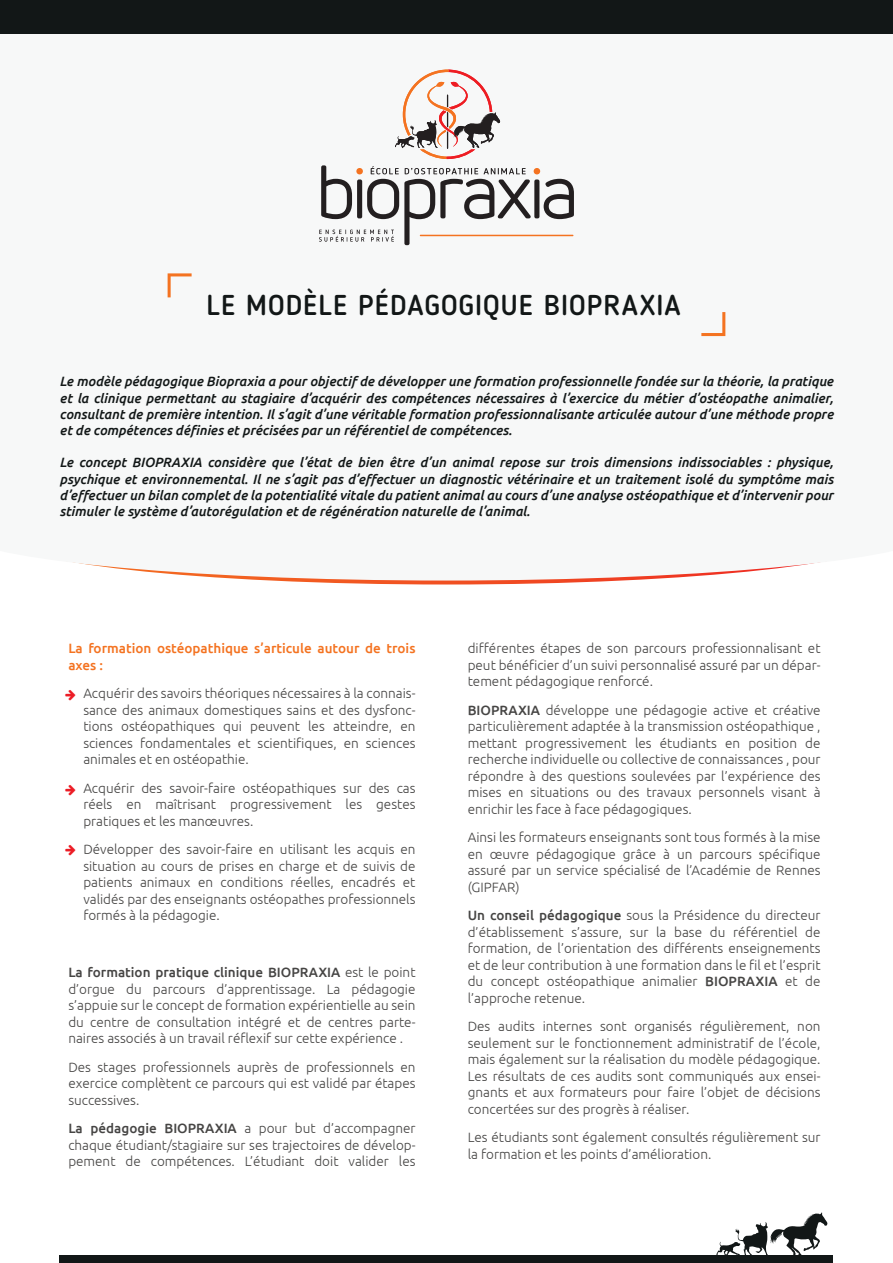
<style>
.page{position:relative;width:893px;height:1263px;background:#fff}
.page>*{position:absolute;margin:0;border:0;box-sizing:border-box;transform-origin:0 0}
.t1{font:500 28.5px "Blogger Sans";letter-spacing:.04em;color:#121717}
.t2{font:300 13.5px/16.5px "Ubuntu";color:#464544;text-align:justify}
.t3{font:italic 500 13.5px/16.2px "Ubuntu";color:#121717;text-align:justify}
.t4{font:500 13.5px/16.5px "Ubuntu";color:#f47321}
.s1{font-weight:500}
</style>
<div class="page">
<div style="left:0;top:0;width:893px;height:531px;background:#f7f8f8"></div>
<svg style="left:261px;top:580px;width:371px;height:4px"></svg>
<svg style="left:72px;top:562px;width:749px;height:18px"></svg>
<svg style="left:395px;top:70px;width:105px;height:89px"></svg>
<svg style="left:319px;top:165px;width:255px;height:80px"></svg>
<div style="left:60px;top:1255px;width:773px;height:8px;background:#121717"></div>
<div style="left:0;top:0;width:893px;height:34px;background:#121717"></div>
<svg style="left:168px;top:273px;width:24px;height:24px"></svg>
<svg style="left:701px;top:312px;width:24px;height:24px"></svg>
<svg style="left:716px;top:1212px;width:111px;height:43px"></svg>
<h1 class="t1" style="left:207px;top:288px;width:476px">LE MODÈLE PÉDAGOGIQUE BIOPRAXIA</h1>
<p class="t3" style="left:60px;top:373px;width:775px">Le modèle pédagogique Biopraxia a pour objectif de développer une formation professionnelle fondée sur la théorie, la pratique et la clinique permettant au stagiaire d’acquérir des compétences nécessaires à l’exercice du métier d’ostéopathe animalier, consultant de première intention. Il s’agit d’une véritable formation professionnalisante articulée autour d’une méthode propre et de compétences définies et précisées par un référentiel de compétences.</p>
<p class="t3" style="left:60px;top:454px;width:775px">Le concept BIOPRAXIA considère que l’état de bien être d’un animal repose sur trois dimensions indissociables : physique, psychique et environnemental. Il ne s’agit pas d’effectuer un diagnostic vétérinaire et un traitement isolé du symptôme mais d’effectuer un bilan complet de la potentialité vitale du patient animal au cours d’une analyse ostéopathique et d’intervenir pour stimuler le système d’autorégulation et de régénération naturelle de l’animal.</p>
<p class="t4" style="left:68px;top:640px;width:349px">La formation ostéopathique s’articule autour de trois axes :</p>
<p class="t2" style="left:83px;top:685px;width:334px">Acquérir des savoirs théoriques nécessaires à la connais&shy;sance des animaux domestiques sains et des dysfonc&shy;tions ostéopathiques qui peuvent les atteindre, en sciences fondamentales et scientifiques, en sciences animales et en ostéopathie.</p>
<p class="t2" style="left:83px;top:779px;width:334px">Acquérir des savoir-faire ostéopathiques sur des cas réels en maîtrisant progressivement les gestes pratiques et les manœuvres.</p>
<p class="t2" style="left:83px;top:841px;width:334px">Développer des savoir-faire en utilisant les acquis en situation au cours de prises en charge et de suivis de patients animaux en conditions réelles, encadrés et validés par des enseignants ostéopathes professionnels formés à la pédagogie.</p>
<p class="t2" style="left:68px;top:964px;width:349px"><span class="s1">La formation pratique clinique BIOPRAXIA</span> est le point d’orgue du parcours d’apprentissage. La pédagogie s’appuie sur le concept de formation expérientielle au sein du centre de consultation intégré et de centres parte&shy;naires associés à un travail réflexif sur cette expérience .</p>
<p class="t2" style="left:68px;top:1058px;width:349px">Des stages professionnels auprès de professionnels en exercice complètent ce parcours qui est validé par étapes successives.</p>
<p class="t2" style="left:68px;top:1120px;width:349px"><span class="s1">La pédagogie BIOPRAXIA</span> a pour but d’accompagner chaque étudiant/stagiaire sur ses trajectoires de dévelop&shy;pement de compétences. L’étudiant doit valider les</p>
<p class="t2" style="left:468px;top:640px;width:354px">différentes étapes de son parcours professionnalisant et peut bénéficier d’un suivi personnalisé assuré par un dépar&shy;tement pédagogique renforcé.</p>
<p class="t2" style="left:468px;top:701px;width:354px"><span class="s1">BIOPRAXIA</span> développe une pédagogie active et créative particulièrement adaptée à la transmission ostéopathique , mettant progressivement les étudiants en position de recherche individuelle ou collective de connaissances , pour répondre à des questions soulevées par l’expérience des mises en situations ou des travaux personnels visant à enrichir les face à face pédagogiques.</p>
<p class="t2" style="left:468px;top:829px;width:354px">Ainsi les formateurs enseignants sont tous formés à la mise en œuvre pédagogique grâce à un parcours spécifique assuré par un service spécialisé de l’Académie de Rennes (GIPFAR)</p>
<p class="t2" style="left:468px;top:907px;width:354px"><span class="s1">Un conseil pédagogique</span> sous la Présidence du directeur d’établissement s’assure, sur la base du référentiel de formation, de l’orientation des différents enseignements et de leur contribution à une formation dans le fil et l’esprit du concept ostéopathique animalier <span class="s1">BIOPRAXIA</span> et de l’approche retenue.</p>
<p class="t2" style="left:468px;top:1018px;width:354px">Des audits internes sont organisés régulièrement, non seulement sur le fonctionnement administratif de l’école, mais également sur la réalisation du modèle pédagogique.<br>Les résultats de ces audits sont communiqués aux ensei&shy;gnants et aux formateurs pour faire l’objet de décisions concertées sur des progrès à réaliser.</p>
<p class="t2" style="left:468px;top:1129px;width:354px">Les étudiants sont également consultés régulièrement sur la formation et les points d’amélioration.</p>
</div>
